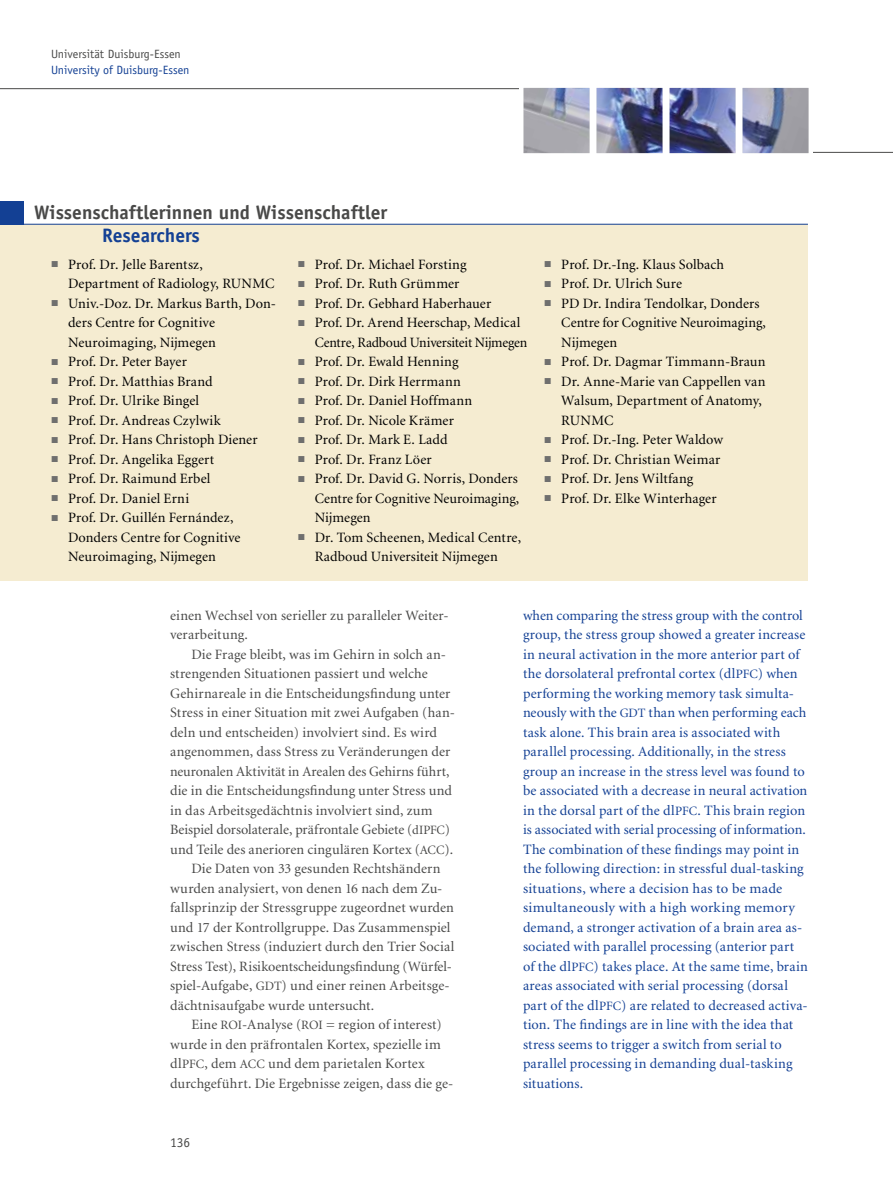
<style>
.page{position:relative;width:893px;height:1191px;background:#fff}
.page>*{position:absolute;margin:0;border:0;box-sizing:border-box;transform-origin:0 0}
.t1{font:700 19.5px "Officina Sans";color:#494948}
.t2{font:700 19.5px "Officina Sans";color:#134094}
.t3{font:14.25px/19.5px "Minion";letter-spacing:.01em;color:#000}
.t4{font:14.25px/19.5px "Minion";letter-spacing:.01em;color:#134094}
.t5{font:14.25px/19.5px "Minion";letter-spacing:.01em;color:#494948}
.t6{font:13.5px "Officina Sans";color:#494948}
.t7{font:12px "Officina Sans";color:#134094}
.t8{font:12px "Officina Sans";color:#494948}
.s1{font-size:12.75px}
</style>
<div class="page">
<hr style="left:808px;top:152px;width:85px;height:1px;background:#494948">
<hr style="left:0;top:88px;width:523px;height:1px;background:#494948">
<svg style="left:523px;top:146px;width:290px;height:7px"></svg>
<svg style="left:519px;top:88px;width:290px;height:6px"></svg>
<img style="left:524px;top:88px;width:284px;height:65px">
<div style="left:0;top:224px;width:808px;height:356px;background:#f5ecd1"></div>
<div style="left:0;top:201px;width:23px;height:24px;background:#134094"></div>
<hr style="left:0;top:224px;width:808px;height:1px;background:#134094">
<p class="t8" style="left:51px;top:47px;width:131px">Universität Duisburg-Essen</p>
<p class="t7" style="left:51px;top:62px;width:140px">University of Duisburg-Essen</p>
<h1 class="t1" style="left:34px;top:200px;width:355px">Wissenschaftlerinnen und Wissenschaftler</h1>
<h1 class="t2" style="left:102px;top:223px;width:99px">Researchers</h1>
<p class="t3" style="left:68px;top:255px;width:209px">Prof. Dr. Jelle Barentsz,<br>Department of Radiology, RUNMC<br>Univ.-Doz. Dr. Markus Barth, Don&shy;ders Centre for Cognitive<br>Neuroimaging, Nijmegen<br>Prof. Dr. Peter Bayer<br>Prof. Dr. Matthias Brand<br>Prof. Dr. Ulrike Bingel<br>Prof. Dr. Andreas Czylwik<br>Prof. Dr. Hans Christoph Diener<br>Prof. Dr. Angelika Eggert<br>Prof. Dr. Raimund Erbel<br>Prof. Dr. Daniel Erni<br>Prof. Dr. Guillén Fernández,<br>Donders Centre for Cognitive<br>Neuroimaging, Nijmegen</p>
<p class="t3" style="left:315px;top:255px;width:214px">Prof. Dr. Michael Forsting<br>Prof. Dr. Ruth Grümmer<br>Prof. Dr. Gebhard Haberhauer<br>Prof. Dr. Arend Heerschap, Medical<br>Centre, Radboud Universiteit Nijmegen<br>Prof. Dr. Ewald Henning<br>Prof. Dr. Dirk Herrmann<br>Prof. Dr. Daniel Hoffmann<br>Prof. Dr. Nicole Krämer<br>Prof. Dr. Mark E. Ladd<br>Prof. Dr. Franz Löer<br>Prof. Dr. David G. Norris, Donders<br>Centre for Cognitive Neuroimaging,<br>Nijmegen<br>Dr. Tom Scheenen, Medical Centre,<br>Radboud Universiteit Nijmegen</p>
<p class="t3" style="left:561px;top:255px;width:206px">Prof. Dr.-Ing. Klaus Solbach<br>Prof. Dr. Ulrich Sure<br>PD Dr. Indira Tendolkar, Donders<br>Centre for Cognitive Neuroimaging,<br>Nijmegen<br>Prof. Dr. Dagmar Timmann-Braun<br>Dr. Anne-Marie van Cappellen van<br>Walsum, Department of Anatomy,<br>RUNMC<br>Prof. Dr.-Ing. Peter Waldow<br>Prof. Dr. Christian Weimar<br>Prof. Dr. Jens Wiltfang<br>Prof. Dr. Elke Winterhager</p>
<p class="t5" style="left:170px;top:606px;width:280px">einen Wechsel von serieller zu paralleler Weiter&shy;verarbeitung.</p>
<p class="t5" style="left:191px;top:645px;width:256px">Die Frage bleibt, was im Gehirn in solch an-</p>
<p class="t5" style="left:170px;top:664px;width:259px">strengenden Situationen passiert und welche</p>
<p class="t5" style="left:170px;top:684px;width:282px">Gehirnareale in die Entscheidungsfindung unter</p>
<p class="t5" style="left:170px;top:703px;width:286px">Stress in einer Situation mit zwei Aufgaben (han-</p>
<p class="t5" style="left:170px;top:723px;width:268px">deln und entscheiden) involviert sind. Es wird</p>
<p class="t5" style="left:170px;top:742px;width:282px">angenommen, dass Stress zu Veränderungen der</p>
<p class="t5" style="left:170px;top:762px;width:281px">neuronalen Aktivität in Arealen des Gehirns führt,</p>
<p class="t5" style="left:170px;top:781px;width:283px">die in die Entscheidungsfindung unter Stress und</p>
<p class="t5" style="left:170px;top:801px;width:264px">in das Arbeitsgedächtnis involviert sind, zum</p>
<p class="t5" style="left:170px;top:820px;width:281px">Beispiel dorsolaterale, präfrontale Gebiete (<span class="s1">dIPFC</span>)</p>
<p class="t5" style="left:170px;top:840px;width:285px">und Teile des anerioren cingulären Kortex (<span class="s1">ACC</span>).</p>
<p class="t5" style="left:191px;top:859px;width:251px">Die Daten von 33 gesunden Rechtshändern</p>
<p class="t5" style="left:170px;top:879px;width:274px">wurden analysiert, von denen 16 nach dem Zu-</p>
<p class="t5" style="left:170px;top:898px;width:285px">fallsprinzip der Stressgruppe zugeordnet wurden</p>
<p class="t5" style="left:170px;top:918px;width:282px">und 17 der Kontrollgruppe. Das Zusammenspiel</p>
<p class="t5" style="left:170px;top:937px;width:286px">zwischen Stress (induziert durch den Trier Social</p>
<p class="t5" style="left:170px;top:957px;width:283px">Stress Test), Risikoentscheidungsfindung (Würfel-</p>
<p class="t5" style="left:170px;top:976px;width:281px">spiel-Aufgabe, <span class="s1">GDT</span>) und einer reinen Arbeitsge-</p>
<p class="t5" style="left:170px;top:996px;width:206px">dächtnisaufgabe wurde untersucht.</p>
<p class="t5" style="left:191px;top:1015px;width:252px">Eine <span class="s1">ROI</span>-Analyse (<span class="s1">ROI</span> = region of interest)</p>
<p class="t5" style="left:170px;top:1035px;width:272px">wurde in den präfrontalen Kortex, spezielle im</p>
<p class="t5" style="left:170px;top:1054px;width:256px">dl<span class="s1">PFC</span>, dem <span class="s1">ACC</span> und dem parietalen Kortex</p>
<p class="t5" style="left:170px;top:1074px;width:285px">durchgeführt. Die Ergebnisse zeigen, dass die ge-</p>
<p class="t6" style="left:170px;top:1134px;width:22px">136</p>
<p class="t4" style="left:523px;top:606px;width:286px">when comparing the stress group with the control group, the stress group showed a greater increase in neural activation in the more anterior part of the dorsolateral prefrontal cortex (dl<span class="s1">PFC</span>) when performing the working memory task simulta&shy;neously with the <span class="s1">GDT</span> than when performing each task alone. This brain area is associated with parallel processing. Additionally, in the stress group an increase in the stress level was found to be associated with a decrease in neural activation in the dorsal part of the dl<span class="s1">PFC</span>. This brain region is associated with serial processing of information.<br>The combination of these findings may point in the following direction: in stressful dual-tasking situations, where a decision has to be made simultaneously with a high working memory demand, a stronger activation of a brain area as&shy;sociated with parallel processing (anterior part of the dl<span class="s1">PFC</span>) takes place. At the same time, brain areas associated with serial processing (dorsal part of the dl<span class="s1">PFC</span>) are related to decreased activa&shy;tion. The findings are in line with the idea that stress seems to trigger a switch from serial to parallel processing in demanding dual-tasking situations.</p>
</div>
